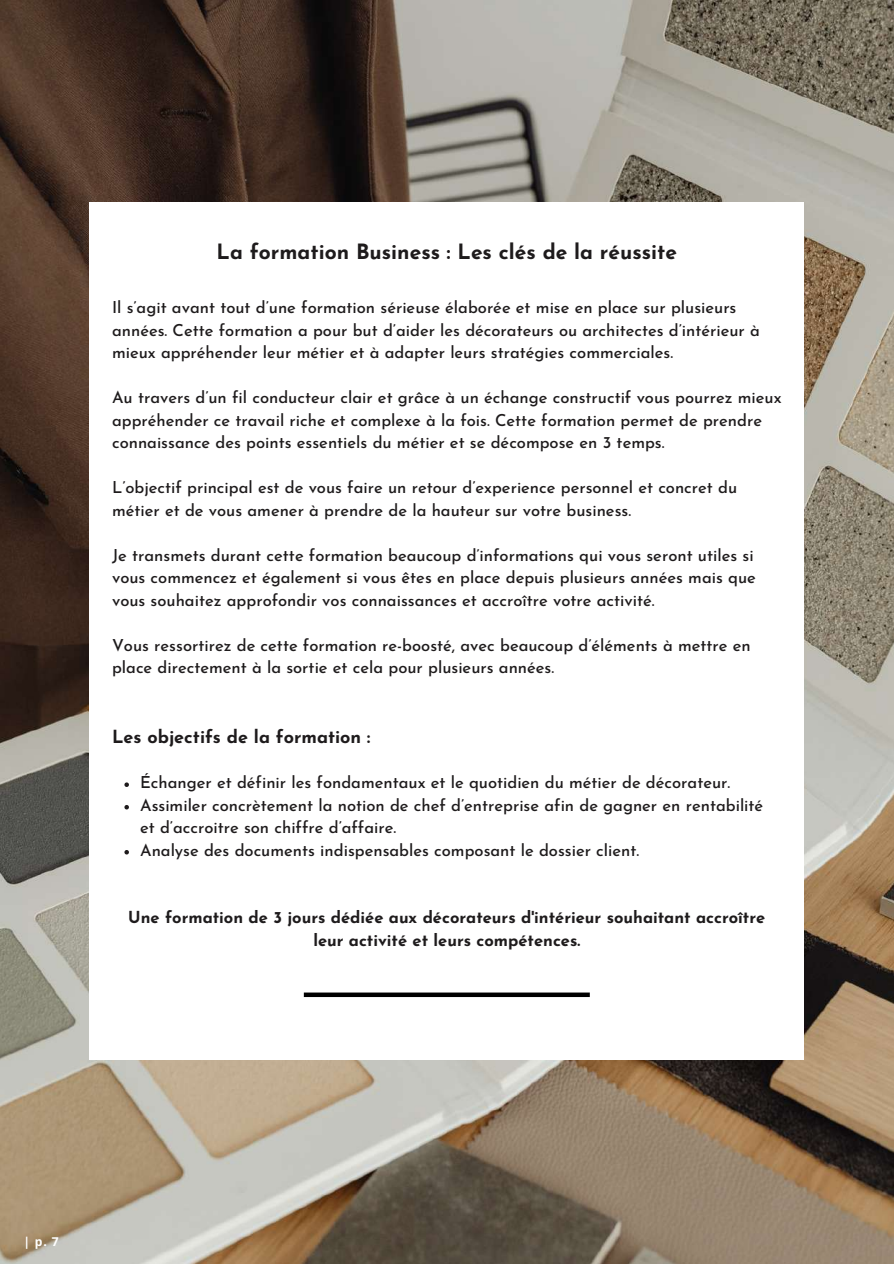
<style>
.page{position:relative;width:894px;height:1264px;background:#fff}
.page>*{position:absolute;margin:0;border:0;box-sizing:border-box;transform-origin:0 0}
.t1{font:700 21px "Josefin Sans";color:#1e1b1c}
.t2{font:700 18px "Josefin Sans";color:#1e1b1c}
.t3{font:500 16.5px/22.5px "Josefin Sans";color:#1e1b1c}
.t4{font:700 16.5px/22.5px "Josefin Sans";color:#1e1b1c;text-align:center}
.t5{font:700 12.15px "Open Sans";color:#fff}
</style>
<div class="page">
<img style="left:0;top:0;width:893px;height:1263px">
<div style="left:89px;top:203px;width:715px;height:856px;background:#fff"></div>
<svg style="left:124px;top:782px;width:5px;height:5px"></svg>
<svg style="left:124px;top:805px;width:5px;height:4px"></svg>
<svg style="left:124px;top:850px;width:5px;height:4px"></svg>
<div style="left:304px;top:992px;width:285px;height:5px;background:#000"></div>
<p class="t1" style="left:216px;top:243px;width:462px">La formation Business : Les clés de la réussite</p>
<p class="t3" style="left:112px;top:298px;width:649px">Il s’agit avant tout d’une formation sérieuse élaborée et mise en place sur plusieurs années. Cette formation a pour but d’aider les décorateurs ou architectes d’intérieur à mieux appréhender leur métier et à adapter leurs stratégies commerciales.</p>
<p class="t3" style="left:112px;top:388px;width:670px">Au travers d’un fil conducteur clair et grâce à un échange constructif vous pourrez mieux appréhender ce travail riche et complexe à la fois. Cette formation permet de prendre connaissance des points essentiels du métier et se décompose en 3 temps.</p>
<p class="t3" style="left:112px;top:478px;width:626px">L’objectif principal est de vous faire un retour d’experience personnel et concret du métier et de vous amener à prendre de la hauteur sur votre business.</p>
<p class="t3" style="left:112px;top:545px;width:645px">Je transmets durant cette formation beaucoup d’informations qui vous seront utiles si vous commencez et également si vous êtes en place depuis plusieurs années mais que vous souhaitez approfondir vos connaissances et accroître votre activité.</p>
<p class="t3" style="left:112px;top:635px;width:640px">Vous ressortirez de cette formation re-boosté, avec beaucoup d’éléments à mettre en place directement à la sortie et cela pour plusieurs années.</p>
<p class="t2" style="left:112px;top:729px;width:260px">Les objectifs de la formation :</p>
<p class="t3" style="left:140px;top:772px;width:624px">Échanger et définir les fondamentaux et le quotidien du métier de décorateur.<br>Assimiler concrètement la notion de chef d’entreprise afin de gagner en rentabilité et d’accroitre son chiffre d’affaire.<br>Analyse des documents indispensables composant le dossier client.</p>
<p class="t4" style="left:128px;top:907px;width:638px">Une formation de 3 jours dédiée aux décorateurs d'intérieur souhaitant accroître leur activité et leurs compétences.</p>
<p class="t5" style="left:23px;top:1232px;width:37px">|p.7</p>
</div>
